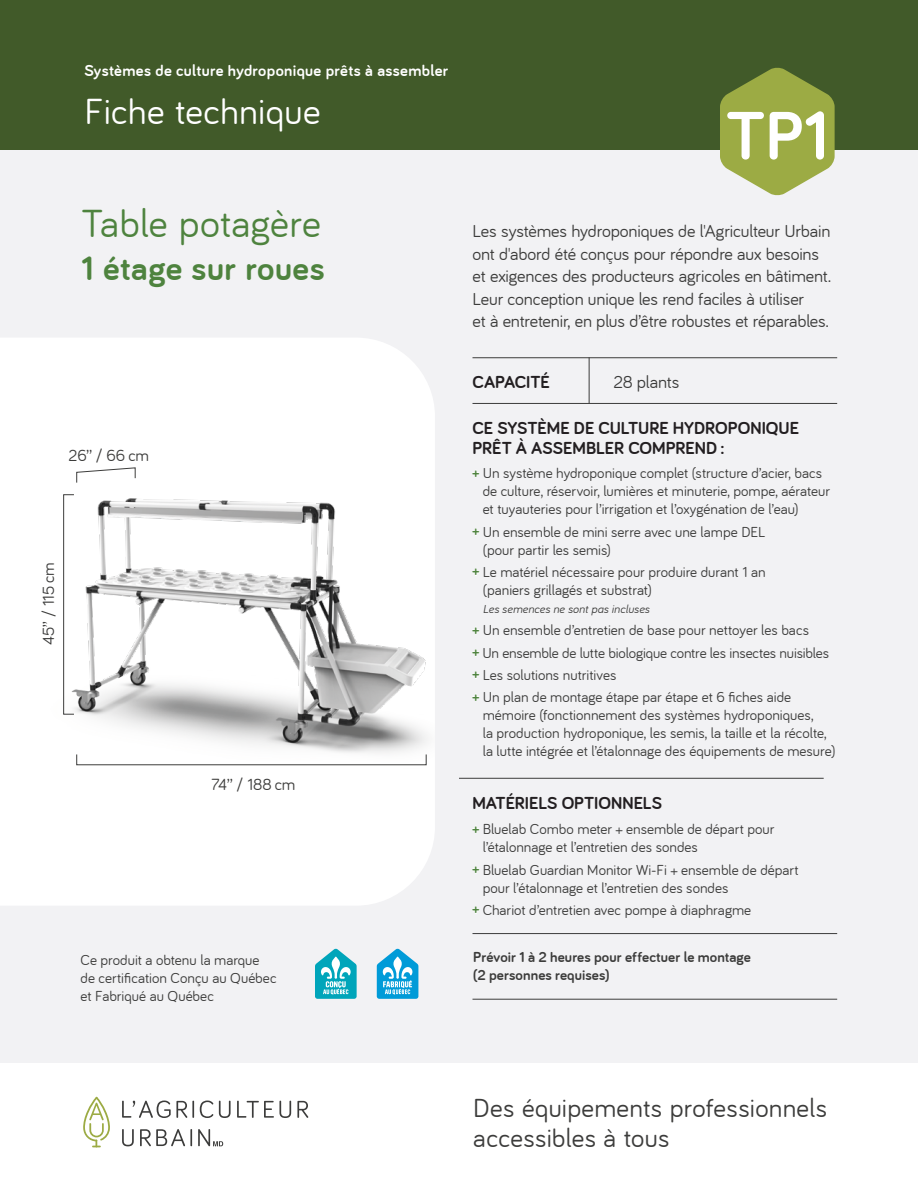
<style>
.page{position:relative;width:918px;height:1188px;background:#fff}
.page>*{position:absolute;margin:0;border:0;box-sizing:border-box;transform-origin:0 0}
.t1{font:700 70.05px "Bariol";color:#fff}
.t2{font:40.5px "Bariol";letter-spacing:.005em;color:#4e833e}
.t3{font:37.5px "Bariol";letter-spacing:.01em;color:#fff}
.t4{font:700 35.1px "Bariol";letter-spacing:.015em;color:#4e833e}
.t5{font:27px/30px "Bariol";letter-spacing:.01em;color:#3c3c3b}
.t6{font:18px/22.5px "Bariol";letter-spacing:-.01em;color:#3c3c3b}
.t7{font:700 18px/19.5px "Bariol";letter-spacing:-.005em;color:#231f21}
.t8{font:16.65px "Bariol";letter-spacing:-.005em;color:#3c3c3b}
.t9{font:700 16.5px "Bariol";letter-spacing:.02em;color:#fff}
.t10{font:15px/18px "Bariol";color:#3c3c3b}
.t11{font:700 15px/18px "Bariol";letter-spacing:.005em;color:#3c3c3b}
.t12{font:italic 12px "Bariol";letter-spacing:.005em;color:#3c3c3b}
.s1{font-weight:700;color:#fff}
</style>
<div class="page">
<div style="left:0;top:0;width:918px;height:1063px;background:#f2f2f4"></div>
<div style="left:0;top:338px;width:435px;height:567px;background:#fff"></div>
<img style="left:48px;top:478px;width:387px;height:312px">
<svg style="left:315px;top:949px;width:42px;height:50px"></svg>
<svg style="left:377px;top:949px;width:41px;height:50px"></svg>
<svg style="left:122px;top:1101px;width:186px;height:17px"></svg>
<svg style="left:83px;top:1097px;width:27px;height:50px"></svg>
<svg style="left:122px;top:1129px;width:101px;height:17px"></svg>
<div style="left:76px;top:754px;width:351px;height:11px;border:1px solid #3c3c3b"></div>
<div style="left:63px;top:494px;width:11px;height:221px;border:1px solid #3c3c3b"></div>
<svg style="left:76px;top:467px;width:60px;height:16px"></svg>
<hr style="left:472px;top:357px;width:365px;height:1px;background:#3c3c3b">
<hr style="left:459px;top:778px;width:365px;height:1px;background:#3c3c3b">
<hr style="left:472px;top:999px;width:365px;height:1px;background:#3c3c3b">
<hr style="left:472px;top:933px;width:365px;height:1px;background:#3c3c3b">
<hr style="left:589px;top:357px;width:1px;height:47px;background:#3c3c3b">
<hr style="left:472px;top:403px;width:365px;height:1px;background:#3c3c3b">
<div style="left:0;top:0;width:918px;height:149px;background:#415a29"></div>
<svg style="left:720px;top:67px;width:115px;height:129px"></svg>
<p class="t9" style="left:84px;top:61px;width:365px">Systèmes de culture hydroponique prêts à assembler</p>
<h3 class="t3" style="left:84px;top:91px;width:238px">Fiche technique</h3>
<h2 class="t2" style="left:81px;top:201px;width:241px">Table potagère</h2>
<h3 class="t4" style="left:81px;top:249px;width:245px">1 étage sur roues</h3>
<p class="t8" style="left:69px;top:446px;width:82px">26’’ / 66 cm</p>
<p class="t8" style="left:39px;top:645px;width:84px;rotate:-90deg">45’’ / 115 cm</p>
<p class="t8" style="left:212px;top:775px;width:85px">74’’ / 188 cm</p>
<p class="t10" style="left:81px;top:951px;width:198px">Ce produit a obtenu la marque de certification Conçu au Québec et Fabriqué au Québec</p>
<h1 class="t1" style="left:726px;top:96px;width:105px">TP1</h1>
<p class="t6" style="left:472px;top:220px;width:360px">Les systèmes hydroponiques de l'Agriculteur Urbain ont d'abord été conçus pour répondre aux besoins et exigences des producteurs agricoles en bâtiment.<br>Leur conception unique les rend faciles à utiliser<br>et à entretenir, en plus d’être robustes et réparables.</p>
<p class="t7" style="left:472px;top:372px;width:79px">CAPACITÉ</p>
<p class="t6" style="left:613px;top:370px;width:67px">28 plants</p>
<p class="t7" style="left:472px;top:418px;width:328px">CE SYSTÈME DE CULTURE HYDROPONIQUE<br>PRÊT À ASSEMBLER COMPREND :</p>
<p class="t10" style="left:483px;top:464px;width:349px;text-indent:-10px"><span class="s1">+</span> Un système hydroponique complet (structure d’acier, bacs de culture, réservoir, lumières et minuterie, pompe, aérateur et tuyauteries pour l’irrigation et l’oxygénation de l’eau)</p>
<p class="t10" style="left:483px;top:523px;width:284px;text-indent:-10px"><span class="s1">+</span> Un ensemble de mini serre avec une lampe DEL (pour partir les semis)</p>
<p class="t10" style="left:483px;top:563px;width:285px;text-indent:-10px"><span class="s1">+</span> Le matériel nécessaire pour produire durant 1 an (paniers grillagés et substrat)</p>
<p class="t12" style="left:483px;top:602px;width:169px">Les semences ne sont pas incluses</p>
<p class="t10" style="left:472px;top:619px;width:358px;line-height:22.4px"><span class="s1">+</span> Un ensemble d’entretien de base pour nettoyer les bacs<br><span class="s1">+</span> Un ensemble de lutte biologique contre les insectes nuisibles <span class="s1">+</span> Les solutions nutritives<br><span class="s1">+</span> Un plan de montage étape par étape et 6 fiches aide</p>
<p class="t10" style="left:483px;top:706px;width:354px">mémoire (fonctionnement des systèmes hydroponiques,<br>la production hydroponique, les semis, la taille et la récolte, la lutte intégrée et l’étalonnage des équipements de mesure)</p>
<p class="t7" style="left:472px;top:794px;width:191px">MATÉRIELS OPTIONNELS</p>
<p class="t10" style="left:483px;top:820px;width:293px;text-indent:-10px"><span class="s1">+</span> Bluelab Combo meter + ensemble de départ pour l’étalonnage et l’entretien des sondes</p>
<p class="t10" style="left:483px;top:860px;width:318px;text-indent:-10px"><span class="s1">+</span> Bluelab Guardian Monitor Wi-Fi + ensemble de départ pour l’étalonnage et l’entretien des sondes</p>
<p class="t10" style="left:472px;top:901px;width:280px"><span class="s1">+</span> Chariot d’entretien avec pompe à diaphragme</p>
<p class="t11" style="left:473px;top:948px;width:279px">Prévoir 1 à 2 heures pour effectuer le montage (2 personnes requises)</p>
<h3 class="t5" style="left:473px;top:1093px;width:356px">Des équipements professionnels accessibles à tous</h3>
</div>
